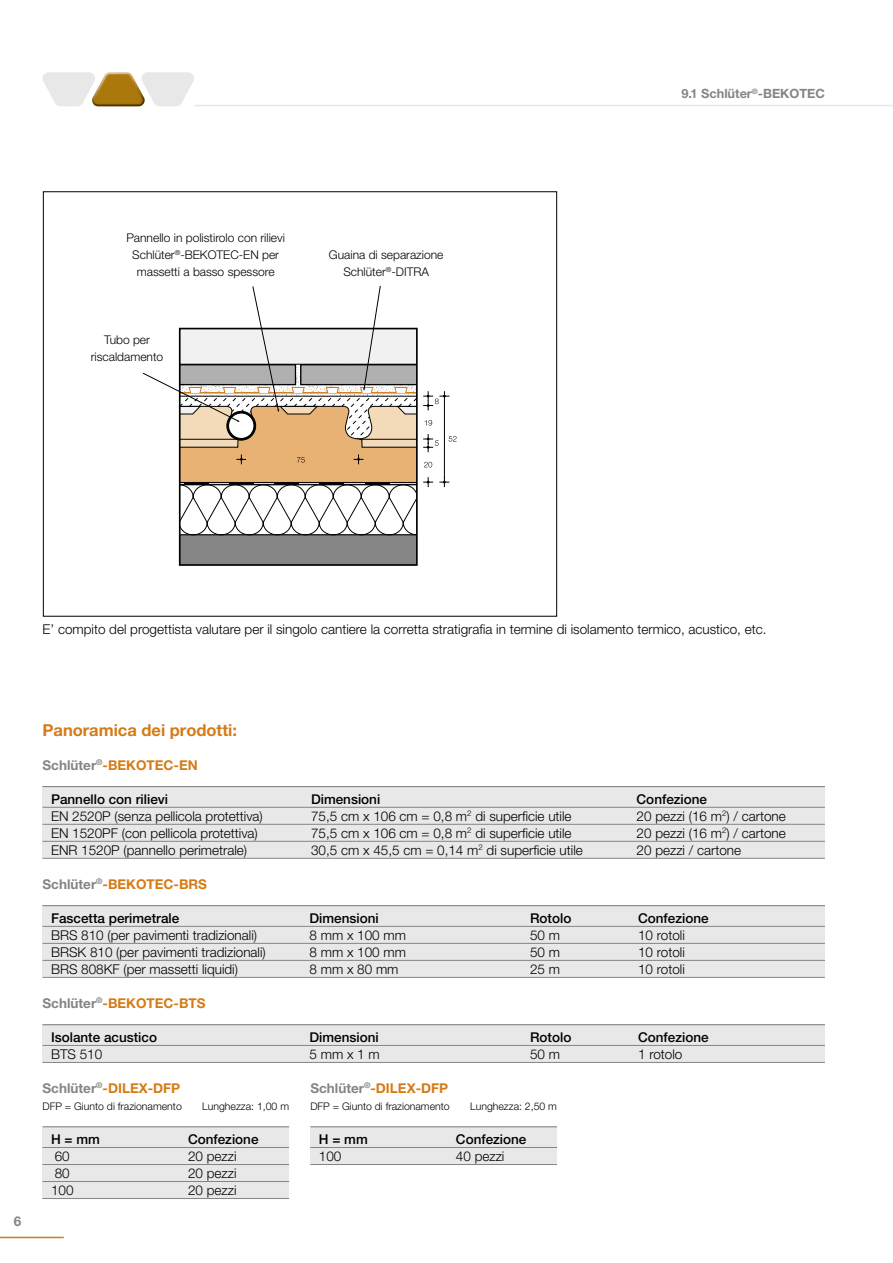
<style>
.page{position:relative;width:893px;height:1263px;background:#fff}
.page>*{position:absolute;margin:0;border:0;box-sizing:border-box;transform-origin:0 0}
.t1{font:700 16.5px "Helvetica Neue LT Pro";color:#d57b16}
.t2{font:300 13.5px "Helvetica Neue LT Pro";color:#000}
.t3{font:500 13.5px "Helvetica Neue LT Pro";color:#000}
.t4{font:700 13.5px "Helvetica Neue LT Pro";color:#d57b16}
.t5{font:700 13.5px "Helvetica Neue LT Pro";color:#858585}
.t6{font:700 12.75px "Helvetica Neue LT Pro";color:#858585}
.t7{font:300 12px/17px "Helvetica Neue LT Pro";color:#000;text-align:center}
.t8{font:300 10.5px "Helvetica Neue LT Pro";color:#000}
.s1{color:#858585}
</style>
<div class="page">
<div style="left:43px;top:1025px;width:782px;height:37px;background:#e8e8e8"></div>
<div style="left:43px;top:906px;width:782px;height:71px;background:#e8e8e8"></div>
<div style="left:43px;top:787px;width:782px;height:71px;background:#e8e8e8"></div>
<hr style="left:43px;top:786px;width:782px;height:1px;background:#858585">
<hr style="left:43px;top:807px;width:782px;height:1px;background:#858585">
<hr style="left:43px;top:824px;width:782px;height:1px;background:#858585">
<hr style="left:43px;top:841px;width:782px;height:1px;background:#858585">
<hr style="left:43px;top:858px;width:782px;height:1px;background:#858585">
<hr style="left:0;top:1237px;width:64px;height:1px;background:#d57b16">
<hr style="left:43px;top:905px;width:782px;height:1px;background:#858585">
<hr style="left:43px;top:926px;width:782px;height:1px;background:#858585">
<hr style="left:43px;top:943px;width:782px;height:1px;background:#858585">
<hr style="left:43px;top:960px;width:782px;height:1px;background:#858585">
<hr style="left:43px;top:977px;width:782px;height:1px;background:#858585">
<hr style="left:43px;top:1024px;width:782px;height:1px;background:#858585">
<hr style="left:43px;top:1045px;width:782px;height:1px;background:#858585">
<hr style="left:43px;top:1062px;width:782px;height:1px;background:#858585">
<div style="left:43px;top:1127px;width:246px;height:71px;background:#e8e8e8"></div>
<hr style="left:43px;top:1126px;width:246px;height:1px;background:#858585">
<hr style="left:43px;top:1147px;width:246px;height:1px;background:#858585">
<hr style="left:43px;top:1164px;width:246px;height:1px;background:#858585">
<hr style="left:43px;top:1181px;width:246px;height:1px;background:#858585">
<hr style="left:43px;top:1198px;width:246px;height:1px;background:#858585">
<div style="left:310px;top:1127px;width:247px;height:37px;background:#e8e8e8"></div>
<hr style="left:310px;top:1126px;width:247px;height:1px;background:#858585">
<hr style="left:310px;top:1147px;width:247px;height:1px;background:#858585">
<hr style="left:310px;top:1164px;width:247px;height:1px;background:#858585">
<svg style="left:424px;top:462px;width:8px;height:5px"></svg>
<svg style="left:425px;top:420px;width:7px;height:6px"></svg>
<svg style="left:423px;top:434px;width:16px;height:18px"></svg>
<svg style="left:449px;top:436px;width:8px;height:6px"></svg>
<svg style="left:423px;top:477px;width:10px;height:10px"></svg>
<hr style="left:444px;top:391px;width:1px;height:87px;background:#000">
<svg style="left:423px;top:391px;width:26px;height:19px"></svg>
<svg style="left:439px;top:477px;width:10px;height:10px"></svg>
<svg style="left:143px;top:286px;width:274px;height:279px"></svg>
<hr style="left:194px;top:105px;width:699px;height:1px;background:#e8e8e8">
<svg style="left:43px;top:72px;width:151px;height:34px"></svg>
<p class="t7" style="left:126px;top:229px;width:160px">Pannello in polistirolo con rilievi<br>Schlüter<sup>®</sup>-BEKOTEC-EN per massetti a basso spessore</p>
<p class="t7" style="left:91px;top:331px;width:74px">Tubo per riscaldamento</p>
<p class="t7" style="left:329px;top:246px;width:116px">Guaina di separazione<br>Schlüter<sup>®</sup>-DITRA</p>
<p class="t6" style="left:681px;top:86px;width:145px">9.1 Schlüter<sup>®</sup>-BEKOTEC</p>
<p class="t2" style="left:43px;top:620px;width:725px">E’ compito del progettista valutare per il singolo cantiere la corretta stratigrafia in termine di isolamento termico, acustico, etc.</p>
<p class="t5" style="left:14px;top:1213px;width:9px">6</p>
<p class="t1" style="left:43px;top:720px;width:196px">Panoramica dei prodotti:</p>
<p class="t4" style="left:43px;top:756px;width:157px"><span class="s1">Schlüter</span><sup>®</sup>-BEKOTEC-EN</p>
<p class="t3" style="left:51px;top:791px;width:119px">Pannello con rilievi</p>
<p class="t3" style="left:311px;top:791px;width:71px">Dimensioni</p>
<p class="t3" style="left:637px;top:791px;width:72px">Confezione</p>
<p class="t2" style="left:51px;top:808px;width:213px">EN 2520P (senza pellicola protettiva)</p>
<p class="t2" style="left:311px;top:808px;width:262px">75,5 cm x 106 cm = 0,8 m<sup>2</sup> di superficie utile</p>
<p class="t2" style="left:637px;top:808px;width:151px">20 pezzi (16 m<sup>2</sup>) / cartone</p>
<p class="t2" style="left:51px;top:825px;width:208px">EN 1520PF (con pellicola protettiva)</p>
<p class="t2" style="left:311px;top:825px;width:262px">75,5 cm x 106 cm = 0,8 m<sup>2</sup> di superficie utile</p>
<p class="t2" style="left:637px;top:825px;width:151px">20 pezzi (16 m<sup>2</sup>) / cartone</p>
<p class="t2" style="left:51px;top:842px;width:198px">ENR 1520P (pannello perimetrale)</p>
<p class="t2" style="left:311px;top:842px;width:273px">30,5 cm x 45,5 cm = 0,14 m<sup>2</sup> di superficie utile</p>
<p class="t2" style="left:637px;top:842px;width:106px">20 pezzi / cartone</p>
<p class="t4" style="left:43px;top:875px;width:166px"><span class="s1">Schlüter</span><sup>®</sup>-BEKOTEC-BRS</p>
<p class="t3" style="left:51px;top:910px;width:130px">Fascetta perimetrale</p>
<p class="t3" style="left:310px;top:910px;width:71px">Dimensioni</p>
<p class="t3" style="left:530px;top:910px;width:43px">Rotolo</p>
<p class="t3" style="left:638px;top:910px;width:72px">Confezione</p>
<p class="t2" style="left:51px;top:927px;width:208px">BRS 810 (per pavimenti tradizionali)</p>
<p class="t2" style="left:310px;top:927px;width:98px">8 mm x 100 mm</p>
<p class="t2" style="left:530px;top:927px;width:32px">50 m</p>
<p class="t2" style="left:638px;top:927px;width:48px">10 rotoli</p>
<p class="t2" style="left:51px;top:944px;width:216px">BRSK 810 (per pavimenti tradizionali)</p>
<p class="t2" style="left:310px;top:944px;width:98px">8 mm x 100 mm</p>
<p class="t2" style="left:530px;top:944px;width:32px">50 m</p>
<p class="t2" style="left:638px;top:944px;width:48px">10 rotoli</p>
<p class="t2" style="left:51px;top:961px;width:189px">BRS 808KF (per massetti liquidi)</p>
<p class="t2" style="left:310px;top:961px;width:91px">8 mm x 80 mm</p>
<p class="t2" style="left:530px;top:961px;width:32px">25 m</p>
<p class="t2" style="left:638px;top:961px;width:48px">10 rotoli</p>
<p class="t4" style="left:43px;top:995px;width:165px"><span class="s1">Schlüter</span><sup>®</sup>-BEKOTEC-BTS</p>
<p class="t3" style="left:51px;top:1029px;width:108px">Isolante acustico</p>
<p class="t3" style="left:310px;top:1029px;width:71px">Dimensioni</p>
<p class="t3" style="left:530px;top:1029px;width:43px">Rotolo</p>
<p class="t3" style="left:638px;top:1029px;width:72px">Confezione</p>
<p class="t2" style="left:51px;top:1046px;width:53px">BTS 510</p>
<p class="t2" style="left:310px;top:1046px;width:72px">5 mm x 1 m</p>
<p class="t2" style="left:530px;top:1046px;width:32px">50 m</p>
<p class="t2" style="left:638px;top:1046px;width:46px">1 rotolo</p>
<p class="t4" style="left:43px;top:1080px;width:139px"><span class="s1">Schlüter</span><sup>®</sup>-DILEX-DFP</p>
<p class="t8" style="left:43px;top:1100px;width:141px">DFP = Giunto di frazionamento</p>
<p class="t8" style="left:202px;top:1100px;width:88px">Lunghezza: 1,00 m</p>
<p class="t3" style="left:51px;top:1131px;width:50px">H = mm</p>
<p class="t3" style="left:188px;top:1131px;width:72px">Confezione</p>
<p class="t2" style="left:55px;top:1148px;width:17px">60</p>
<p class="t2" style="left:188px;top:1148px;width:50px">20 pezzi</p>
<p class="t2" style="left:55px;top:1165px;width:17px">80</p>
<p class="t2" style="left:188px;top:1165px;width:50px">20 pezzi</p>
<p class="t2" style="left:51px;top:1182px;width:24px">100</p>
<p class="t2" style="left:188px;top:1182px;width:50px">20 pezzi</p>
<p class="t4" style="left:310px;top:1080px;width:139px"><span class="s1">Schlüter</span><sup>®</sup>-DILEX-DFP</p>
<p class="t8" style="left:310px;top:1100px;width:141px">DFP = Giunto di frazionamento</p>
<p class="t8" style="left:470px;top:1100px;width:88px">Lunghezza: 2,50 m</p>
<p class="t3" style="left:319px;top:1131px;width:50px">H = mm</p>
<p class="t3" style="left:456px;top:1131px;width:72px">Confezione</p>
<p class="t2" style="left:319px;top:1148px;width:24px">100</p>
<p class="t2" style="left:456px;top:1148px;width:50px">40 pezzi</p>
</div>
